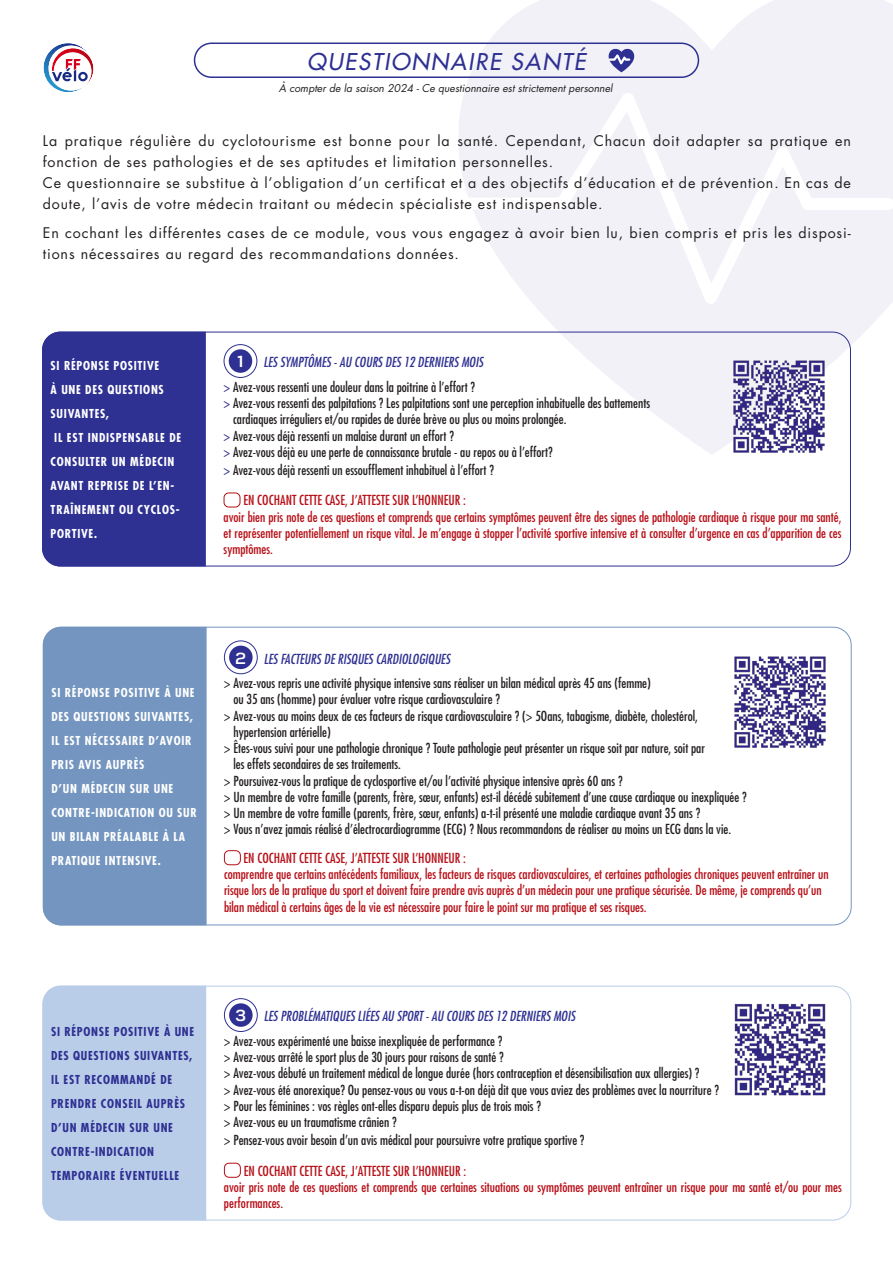
<style>
.page{position:relative;width:893px;height:1263px;background:#fff}
.page>*{position:absolute;margin:0;border:0;box-sizing:border-box;transform-origin:0 0}
.t1{font:italic 22.5px "Futura";letter-spacing:.08em;color:#2e3092}
.t2{font:700 16.5px "Corbert";color:#fff}
.t3{font:14.25px/21px "Futura";letter-spacing:.06em;color:#231f20}
.t4{font:condensed 13.5px/16.2px "Futura";color:#231f20}
.t5{font:condensed 13.5px/16.2px "Futura";color:#b70f17}
.t6{font:700 condensed 12px/24px "Futura";letter-spacing:.06em;color:#fff}
.t7{font:700 condensed 12px/24px "Futura";letter-spacing:.06em;color:#2e3092}
.t8{font:italic 10.5px "Futura";color:#231f20}
.s1{font-style:italic;color:#2e3092}
.s2{color:#2e3092}
.s3{font-family:"Corbert";font-weight:700;font-stretch:normal;font-size:16.5px;color:#fff}
</style>
<div class="page">
<svg style="left:43px;top:43px;width:51px;height:50px"></svg>
<svg style="left:459px;top:0;width:434px;height:454px;fill:#f1f1f7"></svg>
<svg style="left:459px;top:73px;width:434px;height:254px"></svg>
<div style="left:194px;top:43px;width:505px;height:35px;border:2px solid #2e3092;border-radius:17px"></div>
<div style="left:229px;top:349px;width:23px;height:24px;background:#2e3092;border-radius:50%"></div>
<div style="left:224px;top:344px;width:33px;height:34px;border:1px solid #2e3092;border-radius:50%"></div>
<div style="left:224px;top:492px;width:16px;height:15px;border:1px solid #b70f17;border-radius:5px"></div>
<div style="left:42px;top:332px;width:164px;height:234px;background:#2e3092"></div>
<img style="left:729px;top:358px;width:100px;height:96px">
<div style="left:229px;top:1003px;width:24px;height:24px;background:#2e3092;border-radius:50%"></div>
<div style="left:224px;top:998px;width:34px;height:34px;border:1px solid #2e3092;border-radius:50%"></div>
<div style="left:224px;top:1163px;width:17px;height:15px;border:1px solid #b70f17;border-radius:5px"></div>
<div style="left:43px;top:986px;width:163px;height:234px;background:#b9cde9"></div>
<img style="left:734px;top:1003px;width:92px;height:93px">
<div style="left:229px;top:646px;width:24px;height:23px;background:#2e3092;border-radius:50%"></div>
<div style="left:224px;top:640px;width:34px;height:34px;border:1px solid #2e3092;border-radius:50%"></div>
<div style="left:224px;top:850px;width:17px;height:15px;border:1px solid #b70f17;border-radius:5px"></div>
<div style="left:43px;top:627px;width:164px;height:298px;background:#7395bf"></div>
<img style="left:734px;top:656px;width:92px;height:92px">
<svg style="left:607px;top:49px;width:27px;height:23px"></svg>
<h1 class="t1" style="left:307px;top:49px;width:280px">QUESTIONNAIRE SANTÉ</h1>
<p class="t8" style="left:279px;top:83px;width:337px">À compter de la saison 2024 - Ce questionnaire est strictement personnel</p>
<p class="t3" style="left:43px;top:131px;width:809px">La pratique régulière du cyclotourisme est bonne pour la santé. Cependant, Chacun doit adapter sa pratique en fonction de ses pathologies et de ses aptitudes et limitation personnelles.<br>Ce questionnaire se substitue à l’obligation d’un certificat et a des objectifs d’éducation et de prévention. En cas de doute, l’avis de votre médecin traitant ou médecin spécialiste est indispensable.</p>
<p class="t3" style="left:43px;top:224px;width:809px">En cochant les différentes cases de ce module, vous vous engagez à avoir bien lu, bien compris et pris les disposi&shy;tions nécessaires au regard des recommandations données.</p>
<p class="t6" style="left:51px;top:354px;width:110px">SI RÉPONSE POSITIVE</p>
<p class="t6" style="left:51px;top:378px;width:115px">À UNE DES QUESTIONS</p>
<p class="t6" style="left:51px;top:402px;width:60px">SUIVANTES,</p>
<p class="t6" style="left:54px;top:426px;width:128px">IL EST INDISPENSABLE DE</p>
<p class="t6" style="left:51px;top:450px;width:125px">CONSULTER UN MÉDECIN</p>
<p class="t6" style="left:51px;top:474px;width:125px">AVANT REPRISE DE L’EN-</p>
<p class="t6" style="left:51px;top:498px;width:130px">TRAÎNEMENT OU CYCLOS-</p>
<p class="t6" style="left:51px;top:522px;width:48px">PORTIVE.</p>
<p class="t4" style="left:224px;top:351px;width:263px;line-height:24.8px;text-indent:40px"><span class="s1">LES SYMPTÔMES - AU COURS DES 12 DERNIERS MOIS </span><span class="s2">&gt;</span> Avez-vous ressenti une douleur dans la poitrine à l’effort ?</p>
<p class="t4" style="left:224px;top:396px;width:428px"><span class="s2">&gt;</span> Avez-vous ressenti des palpitations ? Les palpitations sont une perception inhabituelle des battements</p>
<p class="t4" style="left:233px;top:412px;width:335px">cardiaques irréguliers et/ou rapides de durée brève ou plus ou moins prolongée.</p>
<p class="t4" style="left:224px;top:428px;width:232px"><span class="s2">&gt;</span> Avez-vous déjà ressenti un malaise durant un effort ?</p>
<p class="t4" style="left:224px;top:444px;width:331px"><span class="s2">&gt;</span> Avez-vous déjà eu une perte de connaissance brutale - au repos ou à l’effort?</p>
<p class="t4" style="left:224px;top:462px;width:272px"><span class="s2">&gt;</span> Avez-vous déjà ressenti un essoufflement inhabituel à l’effort ?</p>
<p class="t5" style="left:224px;top:493px;width:619px;text-indent:20px">EN COCHANT CETTE CASE, J’ATTESTE SUR L’HONNEUR :<br>avoir bien pris note de ces questions et comprends que certains symptômes peuvent être des signes de pathologie cardiaque à risque pour ma santé, et représenter potentiellement un risque vital. Je m’engage à stopper l’activité sportive intensive et à consulter d’urgence en cas d’apparition de ces symptômes.</p>
<p class="t2" style="left:238px;top:352px;width:7px">1</p>
<p class="t6" style="left:51px;top:681px;width:147px">SI RÉPONSE POSITIVE À UNE<br>DES QUESTIONS SUIVANTES,<br>IL EST NÉCESSAIRE D’AVOIR<br>PRIS AVIS AUPRÈS<br>D’UN MÉDECIN SUR UNE<br>CONTRE-INDICATION OU SUR<br>UN BILAN PRÉALABLE À LA<br>PRATIQUE INTENSIVE.</p>
<p class="t4" style="left:224px;top:647px;width:428px;line-height:24.8px;text-indent:12px"><span class="s3">2</span> <span class="s1">LES FACTEURS DE RISQUES CARDIOLOGIQUES<br></span>&gt; Avez-vous repris une activité physique intensive sans réaliser un bilan médical après 45 ans (femme)</p>
<p class="t4" style="left:233px;top:692px;width:268px">ou 35 ans (homme) pour évaluer votre risque cardiovasculaire ?</p>
<p class="t4" style="left:224px;top:708px;width:475px">&gt; Avez-vous au moins deux de ces facteurs de risque cardiovasculaire ? (&gt; 5Oans, tabagisme, diabète, cholestérol,</p>
<p class="t4" style="left:233px;top:724px;width:99px">hypertension artérielle)</p>
<p class="t4" style="left:224px;top:741px;width:482px">&gt; Êtes-vous suivi pour une pathologie chronique ? Toute pathologie peut présenter un risque soit par nature, soit par</p>
<p class="t4" style="left:233px;top:757px;width:169px">les effets secondaires de ses traitements.</p>
<p class="t4" style="left:224px;top:773px;width:400px">&gt; Poursuivez-vous la pratique de cyclosportive et/ou l’activité physique intensive après 60 ans ?</p>
<p class="t4" style="left:224px;top:789px;width:524px">&gt; Un membre de votre famille (parents, frère, sœur, enfants) est-il décédé subitement d’une cause cardiaque ou inexpliquée ?</p>
<p class="t4" style="left:224px;top:805px;width:478px">&gt; Un membre de votre famille (parents, frère, sœur, enfants) a-t-il présenté une maladie cardiaque avant 35 ans ?</p>
<p class="t4" style="left:224px;top:822px;width:509px">&gt; Vous n’avez jamais réalisé d’électrocardiogramme (ECG) ? Nous recommandons de réaliser au moins un ECG dans la vie.</p>
<p class="t5" style="left:224px;top:851px;width:606px;text-indent:20px">EN COCHANT CETTE CASE, J’ATTESTE SUR L’HONNEUR :<br>comprendre que certains antécédents familiaux, les facteurs de risques cardiovasculaires, et certaines pathologies chroniques peuvent entraîner un risque lors de la pratique du sport et doivent faire prendre avis auprès d’un médecin pour une pratique sécurisée. De même, je comprends qu’un bilan médical à certains âges de la vie est nécessaire pour faire le point sur ma pratique et ses risques.</p>
<p class="t7" style="left:51px;top:1020px;width:145px">SI RÉPONSE POSITIVE À UNE<br>DES QUESTIONS SUIVANTES,<br>IL EST RECOMMANDÉ DE<br>PRENDRE CONSEIL AUPRÈS<br>D’UN MÉDECIN SUR UNE<br>CONTRE-INDICATION<br>TEMPORAIRE ÉVENTUELLE</p>
<p class="t4" style="left:224px;top:1005px;width:354px;line-height:24.8px;text-indent:12px"><span class="s3">3</span> <span class="s1">LES PROBLÉMATIQUES LIÉES AU SPORT - AU COURS DES 12 DERNIERS MOIS </span>&gt; Avez-vous expérimenté une baisse inexpliquée de performance ?</p>
<p class="t4" style="left:224px;top:1050px;width:496px">&gt; Avez-vous arrêté le sport plus de 30 jours pour raisons de santé ?<br>&gt; Avez-vous débuté un traitement médical de longue durée (hors contraception et désensibilisation aux allergies) ?<br>&gt; Avez-vous été anorexique? Ou pensez-vous ou vous a-t-on déjà dit que vous aviez des problèmes avec la nourriture ? &gt; Pour les féminines : vos règles ont-elles disparu depuis plus de trois mois ?<br>&gt; Avez-vous eu un traumatisme crânien ?</p>
<p class="t4" style="left:224px;top:1132px;width:362px">&gt; Pensez-vous avoir besoin d’un avis médical pour poursuivre votre pratique sportive ?</p>
<p class="t5" style="left:224px;top:1163px;width:619px;text-indent:20px">EN COCHANT CETTE CASE, J’ATTESTE SUR L’HONNEUR :<br>avoir pris note de ces questions et comprends que certaines situations ou symptômes peuvent entraîner un risque pour ma santé et/ou pour mes performances.</p>
</div>
